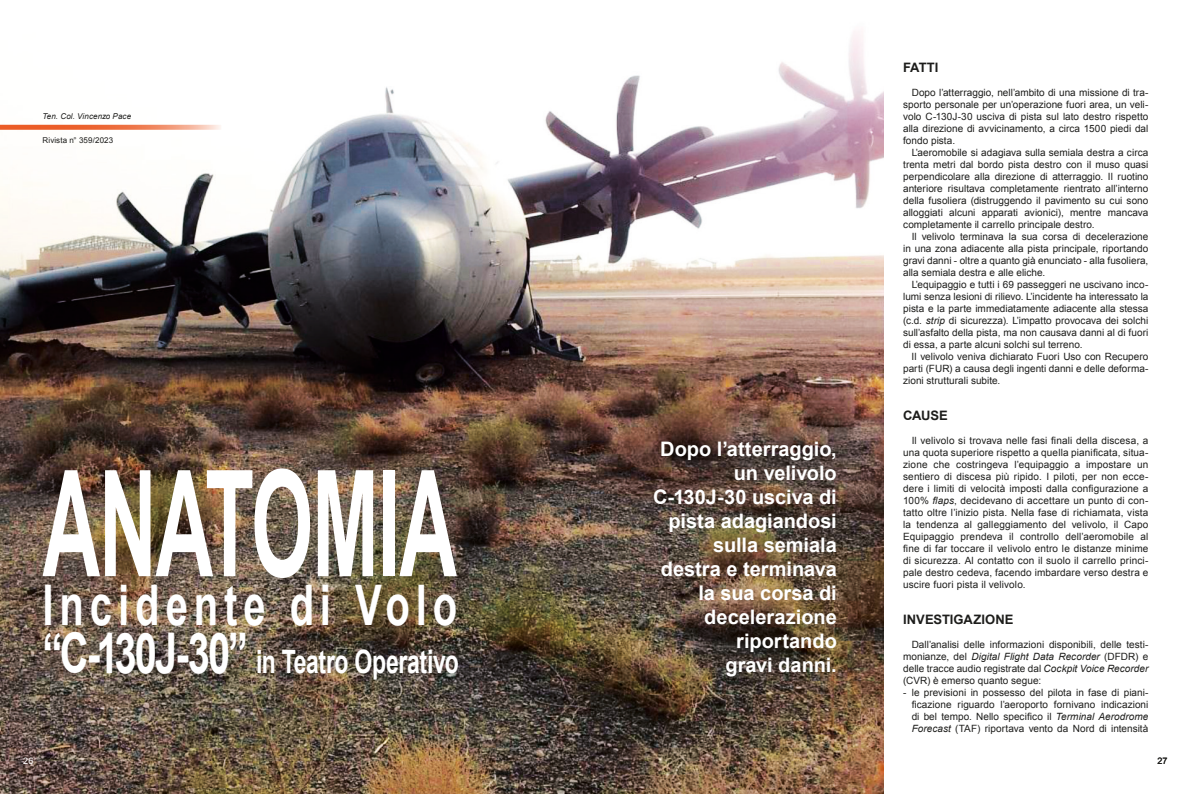
<style>
.page{position:relative;width:1191px;height:794px;background:#fff}
.page>*{position:absolute;margin:0;border:0;box-sizing:border-box;transform-origin:0 0}
.t1{font:700 148px "Arial";letter-spacing:-.015em;color:#fff;scale:.54 1}
.t2{font:700 56px "Arial";letter-spacing:.145em;color:#fff;scale:.71 1}
.t3{font:700 32.2px "Arial";letter-spacing:-.015em;color:#fff;scale:.71 1}
.t4{font:700 20px/24px "Arial";color:#fff;text-align:right}
.t5{font:700 13px "Arial";letter-spacing:-.005em;color:#1d1d1b}
.t6{font:10px/12px "Arial";color:#1d1d1b;text-align:justify}
.t7{font:9px "Arial";color:#fff}
.t8{font:9px "Arial";color:#1d1d1b}
.t9{font:italic 8px "Arial";letter-spacing:.005em;color:#1d1d1b}
.t10{font:8px "Arial";letter-spacing:.015em;color:#1d1d1b}
.s1{font-size:56px}
.s2{font-style:italic}
</style>
<div class="page">
<img style="left:0;top:31px;width:883px;height:763px">
<svg style="left:0;top:125px;width:221px;height:5px"></svg>
<p class="t9" style="left:43px;top:111px;width:90px">Ten. Col. Vincenzo Pace</p>
<p class="t10" style="left:43px;top:135px;width:72px">Rivista n° 359/2023</p>
<p class="t1" style="left:43px;top:427px;width:769px">ANATOMIA</p>
<p class="t2" style="left:43px;top:568px;width:586px">Incidente di Volo</p>
<p class="t3" style="left:43px;top:640px;width:588px"><span class="s1">“C-130J-30”</span> in Teatro Operativo</p>
<p class="t4" style="left:653px;top:438px;width:185px">Dopo l’atterraggio, un velivolo<br>C-130J-30 usciva di pista adagiandosi sulla semiala destra e terminava la sua corsa di decelerazione riportando<br>gravi danni.</p>
<p class="t5" style="left:903px;top:59px;width:37px">FATTI</p>
<p class="t6" style="left:911px;top:87px;width:238px">Dopo l’atterraggio, nell’ambito di una missione di tra-</p>
<p class="t6" style="left:903px;top:99px;width:247px">sporto personale per un’operazione fuori area, un veli-</p>
<p class="t6" style="left:903px;top:111px;width:247px">volo C-130J-30 usciva di pista sul lato destro rispetto</p>
<p class="t6" style="left:903px;top:123px;width:247px">alla direzione di avvicinamento, a circa 1500 piedi dal</p>
<p class="t6" style="left:903px;top:135px;width:53px">fondo pista.</p>
<p class="t6" style="left:911px;top:147px;width:238px">L’aeromobile si adagiava sulla semiala destra a circa</p>
<p class="t6" style="left:903px;top:159px;width:247px">trenta metri dal bordo pista destro con il muso quasi</p>
<p class="t6" style="left:903px;top:171px;width:247px">perpendicolare alla direzione di atterraggio. Il ruotino</p>
<p class="t6" style="left:903px;top:183px;width:247px">anteriore risultava completamente rientrato all’interno</p>
<p class="t6" style="left:903px;top:195px;width:247px">della fusoliera (distruggendo il pavimento su cui sono</p>
<p class="t6" style="left:903px;top:207px;width:247px">alloggiati alcuni apparati avionici), mentre mancava</p>
<p class="t6" style="left:903px;top:219px;width:193px">completamente il carrello principale destro.</p>
<p class="t6" style="left:911px;top:231px;width:238px">Il velivolo terminava la sua corsa di decelerazione</p>
<p class="t6" style="left:903px;top:243px;width:247px">in una zona adiacente alla pista principale, riportando</p>
<p class="t6" style="left:903px;top:255px;width:247px">gravi danni - oltre a quanto già enunciato - alla fusoliera,</p>
<p class="t6" style="left:903px;top:267px;width:144px">alla semiala destra e alle eliche.</p>
<p class="t6" style="left:911px;top:279px;width:238px">L’equipaggio e tutti i 69 passeggeri ne uscivano inco-</p>
<p class="t6" style="left:903px;top:291px;width:247px">lumi senza lesioni di rilievo. L’incidente ha interessato la</p>
<p class="t6" style="left:903px;top:303px;width:247px">pista e la parte immediatamente adiacente alla stessa</p>
<p class="t6" style="left:903px;top:315px;width:247px">(c.d. <span class="s2">strip</span> di sicurezza). L’impatto provocava dei solchi</p>
<p class="t6" style="left:903px;top:327px;width:247px">sull’asfalto della pista, ma non causava danni al di fuori</p>
<p class="t6" style="left:903px;top:339px;width:181px">di essa, a parte alcuni solchi sul terreno.</p>
<p class="t6" style="left:911px;top:351px;width:238px">Il velivolo veniva dichiarato Fuori Uso con Recupero</p>
<p class="t6" style="left:903px;top:363px;width:247px">parti (FUR) a causa degli ingenti danni e delle deforma-</p>
<p class="t6" style="left:903px;top:375px;width:99px">zioni strutturali subite.</p>
<p class="t5" style="left:903px;top:407px;width:46px">CAUSE</p>
<p class="t6" style="left:903px;top:435px;width:247px;text-indent:9px">Il velivolo si trovava nelle fasi finali della discesa, a una quota superiore rispetto a quella pianificata, situa&shy;zione che costringeva l’equipaggio a impostare un sentiero di discesa più ripido. I piloti, per non ecce&shy;dere i limiti di velocità imposti dalla configurazione a 100% <span class="s2">flaps</span>, decidevano di accettare un punto di con&shy;tatto oltre l’inizio pista. Nella fase di richiamata, vista la tendenza al galleggiamento del velivolo, il Capo Equipaggio prendeva il controllo dell’aeromobile al fine di far toccare il velivolo entro le distanze minime di sicurezza. Al contatto con il suolo il carrello princi&shy;pale destro cedeva, facendo imbardare verso destra e uscire fuori pista il velivolo.</p>
<p class="t5" style="left:903px;top:611px;width:112px">INVESTIGAZIONE</p>
<p class="t6" style="left:903px;top:639px;width:247px;text-indent:9px">Dall’analisi delle informazioni disponibili, delle testi&shy;monianze, del <span class="s2">Digital Flight Data Recorder</span> (DFDR) e delle tracce audio registrate dal <span class="s2">Cockpit Voice Recorder </span>(CVR) è emerso quanto segue:</p>
<p class="t6" style="left:911px;top:687px;width:238px;text-indent:-8px">- le previsioni in possesso del pilota in fase di piani&shy;ficazione riguardo l’aeroporto fornivano indicazioni di bel tempo. Nello specifico il <span class="s2">Terminal Aerodrome Forecast</span> (TAF) riportava vento da Nord di intensità</p>
<p class="t7" style="left:23px;top:754px;width:12px">26</p>
<p class="t8" style="left:1157px;top:754px;width:12px">27</p>
</div>
